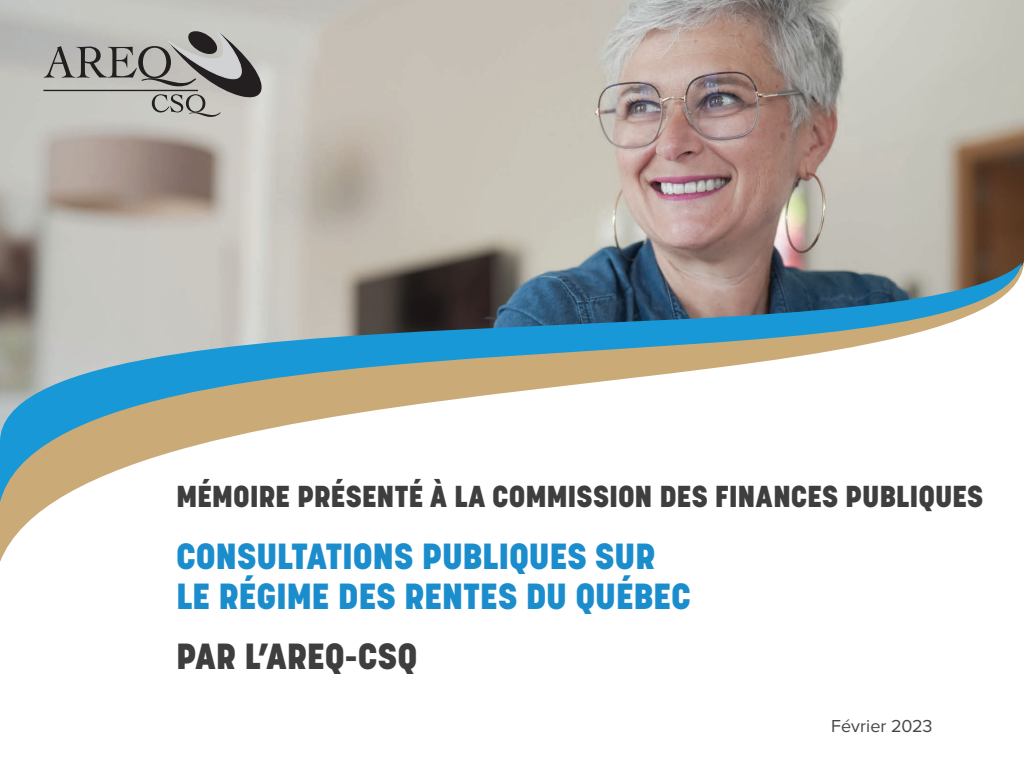
<style>
.page{position:relative;width:1024px;height:768px;background:#fff}
.page>*{position:absolute;margin:0;border:0;box-sizing:border-box;transform-origin:0 0}
.t1{font:800 36px/40px "Korolev";letter-spacing:-.01em;color:#1b8dcd}
.t2{font:800 36px "Korolev";letter-spacing:.005em;color:#3e3e3f}
.t3{font:800 30px "Korolev";letter-spacing:-.005em;color:#3e3e3f}
.t4{font:18px "Proxima Nova";color:#454646}
</style>
<div class="page">
<img style="left:0;top:0;width:1024px;height:254px">
<svg style="left:0;top:254px;width:1024px;height:308px"></svg>
<svg style="left:0;top:263px;width:1022px;height:239px"></svg>
<hr style="left:43px;top:90px;width:155px;height:1px;background:#231f20">
<svg style="left:44px;top:30px;width:224px;height:87px;background:#a7a6a3"></svg>
<p class="t3" style="left:176px;top:477px;width:809px">MÉMOIRE PRÉSENTÉ À LA COMMISSION DES FINANCES PUBLIQUES</p>
<p class="t1" style="left:176px;top:536px;width:516px">CONSULTATIONS PUBLIQUES SUR<br>LE RÉGIME DES RENTES DU QUÉBEC</p>
<p class="t2" style="left:176px;top:634px;width:243px">PAR L’AREQ-CSQ</p>
<p class="t4" style="left:831px;top:713px;width:103px">Février 2023</p>
</div>
